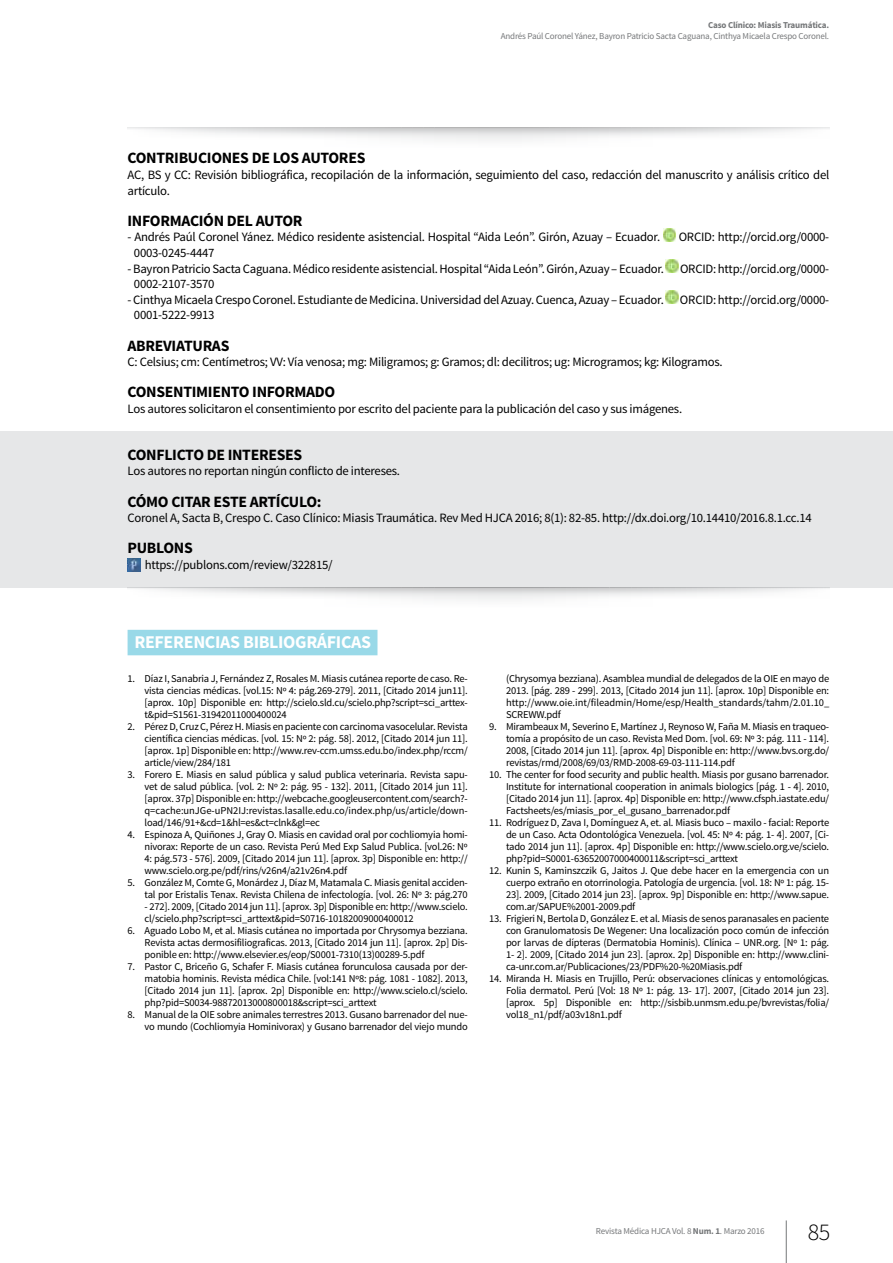
<style>
.page{position:relative;width:893px;height:1263px;background:#fff}
.page>*{position:absolute;margin:0;border:0;box-sizing:border-box;transform-origin:0 0}
.t1{font:300 24px "Source Sans Pro";color:#000}
.t2{font:700 18px "Source Sans Pro";letter-spacing:-.02em;color:#fff}
.t3{font:700 15.75px "Source Sans Pro";letter-spacing:-.02em;color:#000}
.t4{font:12.75px/15.6px "Source Sans Pro";letter-spacing:-.02em;color:#000}
.t5{font:10.5px/12px "Source Sans Pro";letter-spacing:-.02em;color:#000;text-align:justify}
.t6{font:9px "Source Sans Pro";letter-spacing:-.02em;color:#757779}
.t7{font:700 9px "Source Sans Pro";letter-spacing:-.02em;color:#757779}
.s1{font-weight:700}
</style>
<div class="page">
<hr style="left:786px;top:1220px;width:1px;height:43px;background:#757779">
<div style="left:0;top:431px;width:893px;height:156px;background:#e6e7e8"></div>
<svg style="left:128px;top:587px;width:701px;height:13px"></svg>
<svg style="left:128px;top:128px;width:701px;height:13px"></svg>
<svg style="left:663px;top:229px;width:13px;height:12px"></svg>
<svg style="left:666px;top:260px;width:12px;height:12px"></svg>
<svg style="left:666px;top:291px;width:12px;height:13px"></svg>
<svg style="left:128px;top:558px;width:12px;height:13px"></svg>
<div style="left:128px;top:630px;width:249px;height:25px;background:#99d9e8"></div>
<p class="t7" style="left:708px;top:19px;width:123px">Caso Clínico: Miasis Traumática.</p>
<p class="t6" style="left:501px;top:30px;width:330px">Andrés Paúl Coronel Yánez, Bayron Patricio Sacta Caguana, Cinthya Micaela Crespo Coronel.</p>
<h3 class="t3" style="left:128px;top:148px;width:239px">CONTRIBUCIONES DE LOS AUTORES</h3>
<p class="t4" style="left:128px;top:167px;width:703px">AC, BS y CC: Revisión bibliográfica, recopilación de la información, seguimiento del caso, redacción del manuscrito y análisis crítico del artículo.</p>
<h3 class="t3" style="left:128px;top:210px;width:176px">INFORMACIÓN DEL AUTOR</h3>
<p class="t4" style="left:128px;top:229px;width:534px">- Andrés Paúl Coronel Yánez. Médico residente asistencial. Hospital “Aida León”. Girón, Azuay – Ecuador.</p>
<p class="t4" style="left:679px;top:229px;width:152px">ORCID: http://orcid.org/0000-</p>
<p class="t4" style="left:134px;top:245px;width:82px">0003-0245-4447</p>
<p class="t4" style="left:128px;top:261px;width:538px">- Bayron Patricio Sacta Caguana. Médico residente asistencial. Hospital “Aida León”. Girón, Azuay – Ecuador.</p>
<p class="t4" style="left:680px;top:261px;width:151px">ORCID: http://orcid.org/0000-</p>
<p class="t4" style="left:134px;top:276px;width:82px">0002-2107-3570</p>
<p class="t4" style="left:128px;top:292px;width:538px">- Cinthya Micaela Crespo Coronel. Estudiante de Medicina. Universidad del Azuay. Cuenca, Azuay – Ecuador.</p>
<p class="t4" style="left:680px;top:292px;width:151px">ORCID: http://orcid.org/0000-</p>
<p class="t4" style="left:134px;top:307px;width:82px">0001-5222-9913</p>
<h3 class="t3" style="left:128px;top:335px;width:103px">ABREVIATURAS</h3>
<p class="t4" style="left:128px;top:354px;width:597px">C: Celsius; cm: Centímetros; VV: Vía venosa; mg: Miligramos; g: Gramos; dl: decilitros; ug: Microgramos; kg: Kilogramos.</p>
<h3 class="t3" style="left:128px;top:382px;width:209px">CONSENTIMIENTO INFORMADO</h3>
<p class="t4" style="left:128px;top:401px;width:556px">Los autores solicitaron el consentimiento por escrito del paciente para la publicación del caso y sus imágenes.</p>
<h3 class="t3" style="left:128px;top:444px;width:176px">CONFLICTO DE INTERESES</h3>
<p class="t4" style="left:128px;top:463px;width:274px">Los autores no reportan ningún conflicto de intereses.</p>
<h3 class="t3" style="left:128px;top:491px;width:195px">CÓMO CITAR ESTE ARTÍCULO:</h3>
<p class="t4" style="left:128px;top:510px;width:686px">Coronel A, Sacta B, Crespo C. Caso Clínico: Miasis Traumática. Rev Med HJCA 2016; 8(1): 82-85. http://dx.doi.org/10.14410/2016.8.1.cc.14</p>
<h3 class="t3" style="left:128px;top:538px;width:67px">PUBLONS</h3>
<p class="t4" style="left:145px;top:557px;width:189px">https://publons.com/review/322815/</p>
<h2 class="t2" style="left:134px;top:630px;width:238px">REFERENCIAS BIBLIOGRÁFICAS</h2>
<p class="t5" style="left:145px;top:673px;width:325px;text-indent:-17px">1. Díaz I, Sanabria J, Fernández Z, Rosales M. Miasis cutánea reporte de caso. Re&shy;vista ciencias médicas. [vol.15: Nº 4: pág.269-279]. 2011, [Citado 2014 jun11]. [aprox. 10p] Disponible en: http://scielo.sld.cu/scielo.php?script=sci_arttex&shy;t&amp;pid=S1561-31942011000400024</p>
<p class="t5" style="left:145px;top:721px;width:325px;text-indent:-17px">2. Pérez D, Cruz C, Pérez H. Miasis en paciente con carcinoma vasocelular. Revista científica ciencias médicas. [vol. 15: Nº 2: pág. 58]. 2012, [Citado 2014 jun 11]. [aprox. 1p] Disponible en: http://www.rev-ccm.umss.edu.bo/index.php/rccm/ article/view/284/181</p>
<p class="t5" style="left:145px;top:769px;width:325px;text-indent:-17px">3. Forero E. Miasis en salud pública y salud publica veterinaria. Revista sapu&shy;vet de salud pública. [vol. 2: Nº 2: pág. 95 - 132]. 2011, [Citado 2014 jun 11]. [aprox. 37p] Disponible en: http://webcache.googleusercontent.com/search?- q=cache:unJGe-uPN2IJ:revistas.lasalle.edu.co/index.php/us/article/down&shy;load/146/91+&amp;cd=1&amp;hl=es&amp;ct=clnk&amp;gl=ec</p>
<p class="t5" style="left:145px;top:829px;width:325px;text-indent:-17px">4. Espinoza A, Quiñones J, Gray O. Miasis en cavidad oral por cochliomyia homi&shy;nivorax: Reporte de un caso. Revista Perú Med Exp Salud Publica. [vol.26: Nº 4: pág.573 - 576]. 2009, [Citado 2014 jun 11]. [aprox. 3p] Disponible en: http:// www.scielo.org.pe/pdf/rins/v26n4/a21v26n4.pdf</p>
<p class="t5" style="left:128px;top:877px;width:342px;text-align:right">5. González M, Comte G, Monárdez J, Díaz M, Matamala C. Miasis genital acciden&shy;tal por Eristalis Tenax. Revista Chilena de infectología. [vol. 26: Nº 3: pág.270</p>
<p class="t5" style="left:145px;top:901px;width:325px">- 272]. 2009, [Citado 2014 jun 11]. [aprox. 3p] Disponible en: http://www.scielo. cl/scielo.php?script=sci_arttext&amp;pid=S0716-10182009000400012</p>
<p class="t5" style="left:145px;top:925px;width:325px;text-indent:-17px">6. Aguado Lobo M, et al. Miasis cutánea no importada por Chrysomya bezziana.<br>Revista actas dermosifiliograficas. 2013, [Citado 2014 jun 11]. [aprox. 2p] Dis&shy;ponible en: http://www.elsevier.es/eop/S0001-7310(13)00289-5.pdf</p>
<p class="t5" style="left:145px;top:961px;width:325px;text-indent:-17px">7. Pastor C, Briceño G, Schafer F. Miasis cutánea forunculosa causada por der&shy;matobia hominis. Revista médica Chile. [vol:141 Nº8: pág. 1081 - 1082]. 2013, [Citado 2014 jun 11]. [aprox. 2p] Disponible en: http://www.scielo.cl/scielo. php?pid=S0034-98872013000800018&amp;script=sci_arttext</p>
<p class="t5" style="left:128px;top:1009px;width:342px;text-align:right">8. Manual de la OIE sobre animales terrestres 2013. Gusano barrenador del nue&shy;vo mundo (Cochliomyia Hominivorax) y Gusano barrenador del viejo mundo</p>
<p class="t5" style="left:506px;top:673px;width:325px">(Chrysomya bezziana). Asamblea mundial de delegados de la OIE en mayo de 2013. [pág. 289 - 299]. 2013, [Citado 2014 jun 11]. [aprox. 10p] Disponible en: http://www.oie.int/fileadmin/Home/esp/Health_standards/tahm/2.01.10_ SCREWW.pdf</p>
<p class="t5" style="left:506px;top:721px;width:325px;text-indent:-17px">9. Mirambeaux M, Severino E, Martínez J, Reynoso W, Faña M. Miasis en traqueo&shy;tomía a propósito de un caso. Revista Med Dom. [vol. 69: Nº 3: pág. 111 - 114].<br>2008, [Citado 2014 jun 11]. [aprox. 4p] Disponible en: http://www.bvs.org.do/ revistas/rmd/2008/69/03/RMD-2008-69-03-111-114.pdf</p>
<p class="t5" style="left:506px;top:769px;width:325px;text-indent:-17px">10. The center for food security and public health. Miasis por gusano barrenador.<br>Institute for international cooperation in animals biologics [pág. 1 - 4]. 2010, [Citado 2014 jun 11]. [aprox. 4p] Disponible en: http://www.cfsph.iastate.edu/ Factsheets/es/miasis_por_el_gusano_barrenador.pdf</p>
<p class="t5" style="left:506px;top:817px;width:325px;text-indent:-17px">11. Rodríguez D, Zava I, Domínguez A, et. al. Miasis buco – maxilo - facial: Reporte de un Caso. Acta Odontológica Venezuela. [vol. 45: Nº 4: pág. 1- 4]. 2007, [Ci&shy;tado 2014 jun 11]. [aprox. 4p] Disponible en: http://www.scielo.org.ve/scielo. php?pid=S0001-63652007000400011&amp;script=sci_arttext</p>
<p class="t5" style="left:506px;top:865px;width:325px;text-indent:-17px">12. Kunin S, Kaminszczik G, Jaitos J. Que debe hacer en la emergencia con un cuerpo extraño en otorrinologia. Patología de urgencia. [vol. 18: Nº 1: pág. 15- 23]. 2009, [Citado 2014 jun 23]. [aprox. 9p] Disponible en: http://www.sapue. com.ar/SAPUE%2001-2009.pdf</p>
<p class="t5" style="left:506px;top:913px;width:325px;text-indent:-17px">13. Frigieri N, Bertola D, González E. et al. Miasis de senos paranasales en paciente con Granulomatosis De Wegener: Una localización poco común de infección por larvas de dípteras (Dermatobia Hominis). Clínica – UNR.org. [Nº 1: pág.<br>1- 2]. 2009, [Citado 2014 jun 23]. [aprox. 2p] Disponible en: http://www.clini&shy;ca-unr.com.ar/Publicaciones/23/PDF%20-%20Miasis.pdf</p>
<p class="t5" style="left:506px;top:973px;width:325px;text-indent:-17px">14. Miranda H. Miasis en Trujillo, Perú: observaciones clínicas y entomológicas.<br>Folia dermatol. Perú [Vol: 18 Nº 1: pág. 13- 17]. 2007, [Citado 2014 jun 23]. [aprox. 5p] Disponible en: http://sisbib.unmsm.edu.pe/bvrevistas/folia/ vol18_n1/pdf/a03v18n1.pdf</p>
<p class="t6" style="left:596px;top:1226px;width:170px">Revista Médica HJCA Vol. 8 <span class="s1">Num. 1</span>. Marzo 2016</p>
<h1 class="t1" style="left:808px;top:1217px;width:24px">85</h1>
</div>
